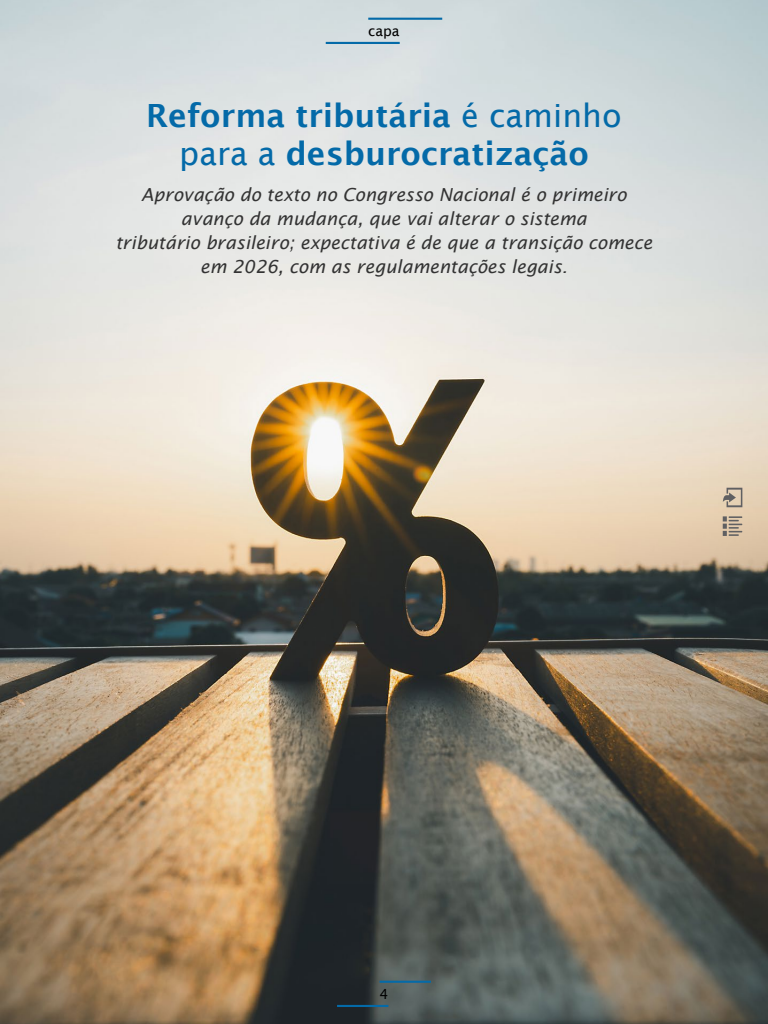
<style>
.page{position:relative;width:768px;height:1024px;background:#fff}
.page>*{position:absolute;margin:0;border:0;box-sizing:border-box;transform-origin:0 0}
.t1{font:600 32px/38px "Lucida Sans";color:#046aa8;text-align:center}
.t2{font:italic 18px/24px "Lucida Sans";color:#333;text-align:center}
.t3{font:14px "Lucida Sans";color:#000}
.s1{font-weight:400}
</style>
<div class="page">
<img style="left:0;top:0;width:768px;height:1024px">
<hr style="left:368px;top:18px;width:74px;height:2px;background:#046aa8">
<hr style="left:326px;top:42px;width:74px;height:2px;background:#046aa8">
<svg style="left:723px;top:516px;width:19px;height:20px"></svg>
<svg style="left:723px;top:488px;width:19px;height:19px"></svg>
<hr style="left:380px;top:981px;width:51px;height:2px;background:#046aa8">
<hr style="left:337px;top:1005px;width:51px;height:2px;background:#046aa8">
<p class="t3" style="left:368px;top:23px;width:33px">capa</p>
<h1 class="t1" style="left:146px;top:96px;width:477px">Reforma tributária <span class="s1">é caminho para a</span> desburocratização</h1>
<p class="t2" style="left:115px;top:182px;width:539px">Aprovação do texto no Congresso Nacional é o primeiro avanço da mudança, que vai alterar o sistema<br>tributário brasileiro; expectativa é de que a transição comece em 2026, com as regulamentações legais.</p>
<p class="t3" style="left:380px;top:986px;width:10px">4</p>
</div>
